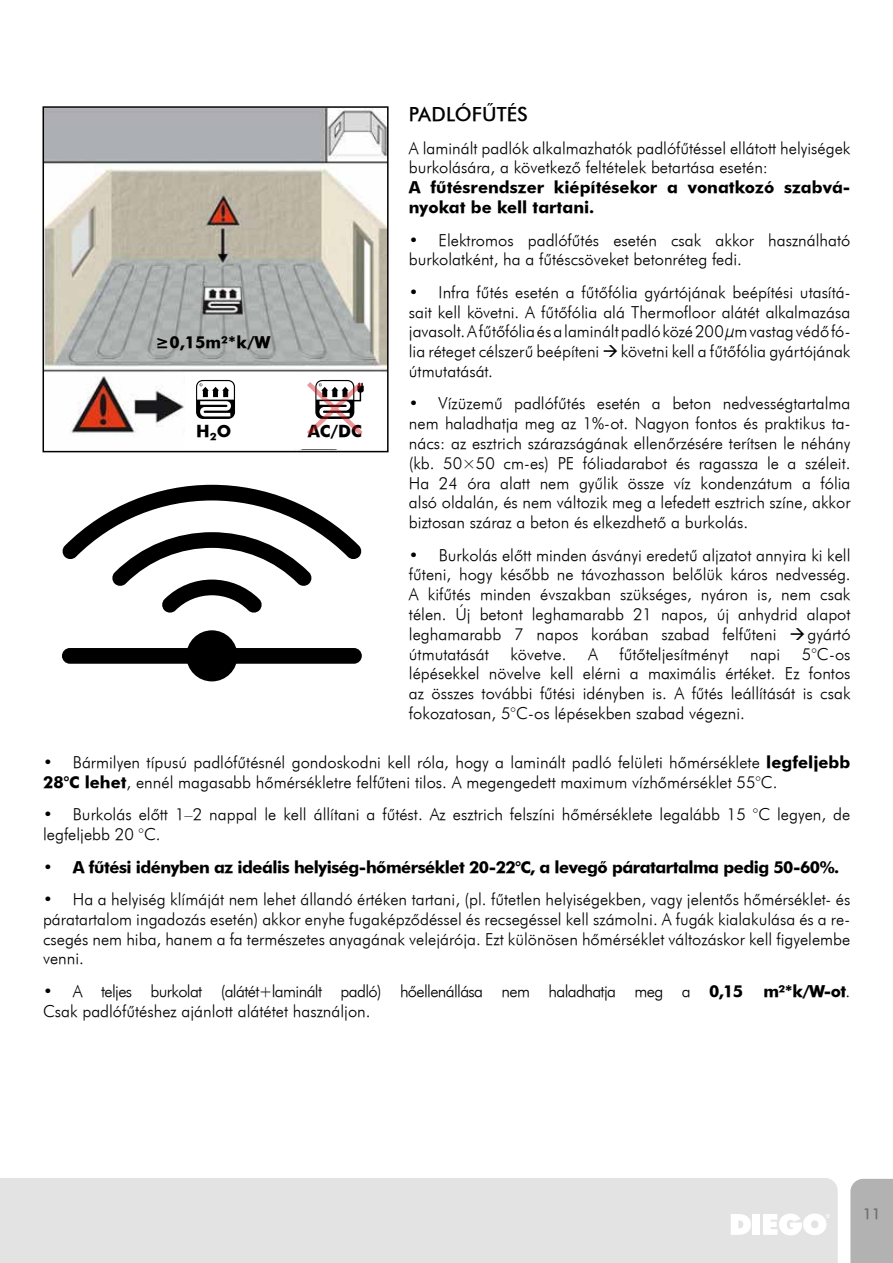
<style>
.page{position:relative;width:893px;height:1263px;background:#fff}
.page>*{position:absolute;margin:0;border:0;box-sizing:border-box;transform-origin:0 0}
.t1{font:19.5px "Futura Md CE Medium";letter-spacing:.005em;color:#000}
.t2{font:16.95px "Futura Md CE Bold";color:#000}
.t3{font:16.5px/19.8px "Futura Lt CE Light";color:#000;text-align:justify}
.t4{font:16.5px/19.8px "Futura Lt CE Light";letter-spacing:-.04em;color:#000}
.t5{font:16.5px "Futura Md CE Bold";letter-spacing:-.03em;color:#000}
.t6{font:16.5px/19.8px "Futura Md CE Bold";color:#000}
.t7{font:15px "Futura Md CE Medium";color:#706f6f}
.s1{font-family:"Futura Md CE Bold"}
.s2{font-family:"Futura Lt CE Light"}
</style>
<div class="page">
<div style="left:0;top:1178px;width:838px;height:85px;background:#e3e3e3"></div>
<div style="left:850px;top:1179px;width:43px;height:84px;background:#b3b2b2"></div>
<svg style="left:731px;top:1214px;width:20px;height:21px"></svg>
<div style="left:752px;top:1214px;width:8px;height:21px;background:#fff"></div>
<svg style="left:763px;top:1213px;width:67px;height:22px"></svg>
<img style="left:46px;top:109px;width:340px;height:327px">
<div style="left:43px;top:106px;width:346px;height:346px;border:2px solid #000"></div>
<div style="left:186px;top:372px;width:196px;height:77px;background:#fff"></div>
<svg style="left:196px;top:380px;width:39px;height:39px"></svg>
<svg style="left:307px;top:380px;width:57px;height:55px"></svg>
<svg style="left:62px;top:485px;width:300px;height:128px"></svg>
<div style="left:186px;top:630px;width:51px;height:51px;background:#000;border-radius:26px"></div>
<div style="left:223px;top:648px;width:139px;height:16px;background:#000;border-radius:8px"></div>
<div style="left:62px;top:648px;width:138px;height:16px;background:#000;border-radius:8px"></div>
<p class="t5" style="left:156px;top:332px;width:117px">≥0,15m²*k/W</p>
<p class="t2" style="left:210px;top:429px;width:9px">²</p>
<p class="t2" style="left:308px;top:421px;width:55px">AC/DC</p>
<p class="t2" style="left:196px;top:421px;width:37px">H O</p>
<p class="t1" style="left:409px;top:102px;width:121px">PADLÓFŰTÉS</p>
<p class="t3" style="left:409px;top:138px;width:443px">A laminált padlók alkalmazhatók padlófűtéssel ellátott helyiségek burkolására, a következő feltételek betartása esetén:</p>
<p class="t6" style="left:409px;top:178px;width:443px">A fűtésrendszer kiépítésekor a vonatkozó szabvá&shy;nyokat be kell tartani.</p>
<p class="t3" style="left:409px;top:230px;width:443px">• Elektromos padlófűtés esetén csak akkor használható burkolatként, ha a fűtéscsöveket betonréteg fedi.</p>
<p class="t3" style="left:409px;top:282px;width:443px">• Infra fűtés esetén a fűtőfólia gyártójának beépítési utasítá&shy;sait kell követni. A fűtőfólia alá Thermofloor alátét alkalmazása javasolt.Afűtőfóliaésalamináltpadlóközé200μmvastagvédőfó&shy;lia réteget célszerű beépíteni →követni kell a fűtőfólia gyártójának útmutatását.</p>
<p class="t3" style="left:409px;top:394px;width:443px">• Vízüzemű padlófűtés esetén a beton nedvességtartalma nem haladhatja meg az 1%-ot. Nagyon fontos és praktikus ta&shy;nács: az esztrich szárazságának ellenőrzésére terítsen le néhány (kb. 50×50 cm-es) PE fóliadarabot és ragassza le a széleit.<br>Ha 24 óra alatt nem gyűlik össze víz kondenzátum a fólia alsó oldalán, és nem változik meg a lefedett esztrich színe, akkor biztosan száraz a beton és elkezdhető a burkolás.</p>
<p class="t3" style="left:409px;top:545px;width:443px">• Burkolás előtt minden ásványi eredetű aljzatot annyira ki kell fűteni, hogy később ne távozhasson belőlük káros nedvesség.<br>A kifűtés minden évszakban szükséges, nyáron is, nem csak télen. Új betont leghamarabb 21 napos, új anhydrid alapot leghamarabb 7 napos korában szabad felfűteni →gyártó útmutatását</p>
<p class="t3" style="left:510px;top:644px;width:58px">követve.</p>
<p class="t3" style="left:588px;top:644px;width:11px">A</p>
<p class="t3" style="left:619px;top:644px;width:111px">fűtőteljesítményt</p>
<p class="t3" style="left:750px;top:644px;width:32px">napi</p>
<p class="t3" style="left:409px;top:644px;width:443px;text-indent:393px">5°C-os lépésekkel növelve kell elérni a maximális értéket. Ez fontos az összes további fűtési idényben is. A fűtés leállítását is csak fokozatosan, 5°C-os lépésekben szabad végezni.</p>
<p class="t3" style="left:43px;top:752px;width:809px">• Bármilyen típusú padlófűtésnél gondoskodni kell róla, hogy a laminált padló felületi hőmérséklete <span class="s1">legfeljebb<br>28°C lehet</span>, ennél magasabb hőmérsékletre felfűteni tilos. A megengedett maximum vízhőmérséklet 55°C.</p>
<p class="t3" style="left:43px;top:805px;width:809px">• Burkolás előtt 1–2 nappal le kell állítani a fűtést. Az esztrich felszíni hőmérséklete legalább 15 °C legyen, de legfeljebb 20 °C.</p>
<p class="t5" style="left:43px;top:857px;width:798px"><span class="s2">•</span> A fűtési idényben az ideális helyiség-hőmérséklet 20-22°C, a levegő páratartalma pedig 50-60%.</p>
<p class="t3" style="left:43px;top:889px;width:809px">• Ha a helyiség klímáját nem lehet állandó értéken tartani, (pl. fűtetlen helyiségekben, vagy jelentős hőmérséklet- és páratartalom ingadozás esetén) akkor enyhe fugaképződéssel és recsegéssel kell számolni. A fugák kialakulása és a re&shy;csegés nem hiba, hanem a fa természetes anyagának velejárója. Ezt különösen hőmérséklet változáskor kell figyelembe venni.</p>
<p class="t4" style="left:43px;top:981px;width:809px">• A teljes burkolat (alátét+laminált padló) hőellenállása nem haladhatja meg a <span class="s1">0,15 m²*k/W-ot</span>.<br>Csak padlófűtéshez ajánlott alátétet használjon.</p>
<p class="t7" style="left:863px;top:1204px;width:20px">11</p>
</div>
